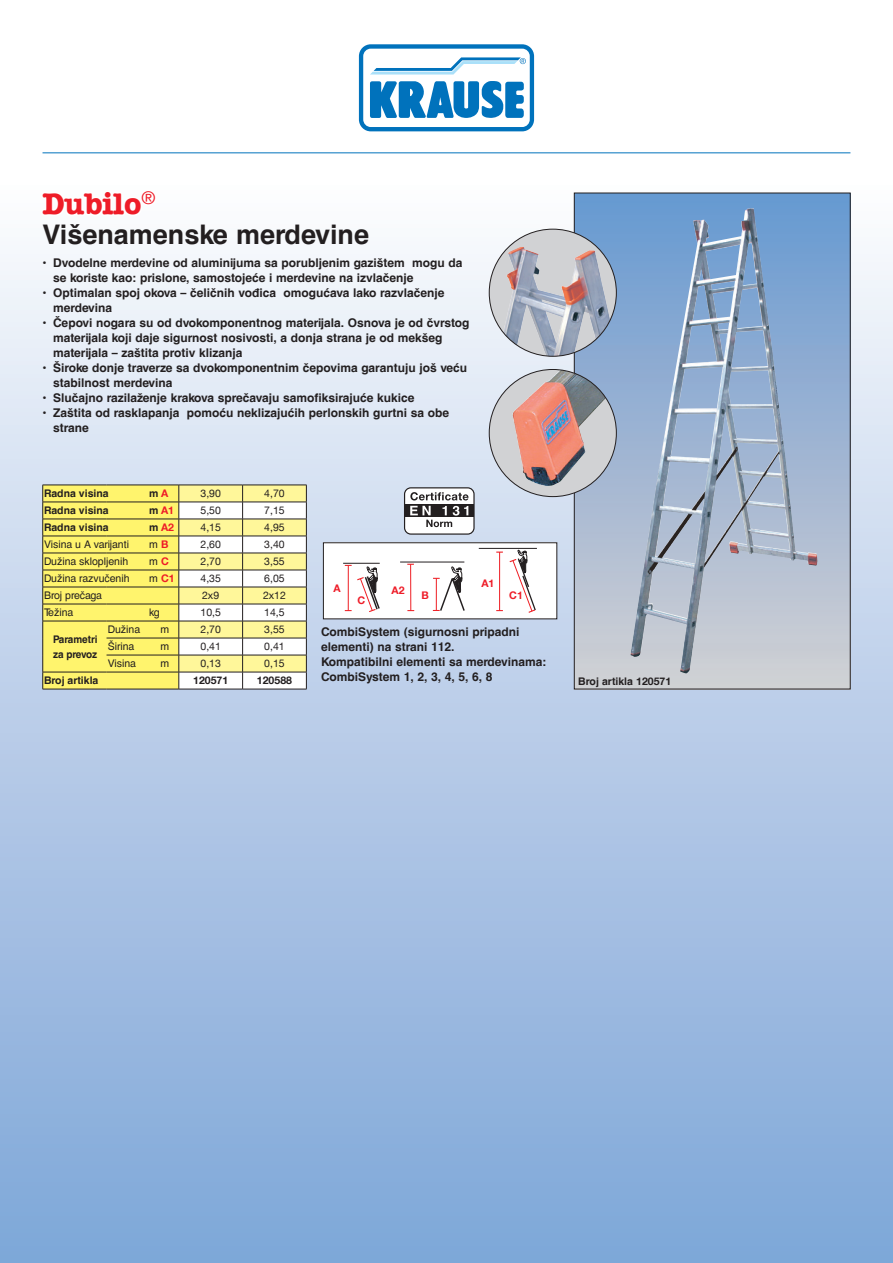
<style>
.page{position:relative;width:893px;height:1263px;background:#fff}
.page>*{position:absolute;margin:0;border:0;box-sizing:border-box;transform-origin:0 0}
._01_Eigennamen{font:700 30px "American Typewriter LT";color:#ee1c28}
.Helv_-CE-Produktname{font:700 27px "Helvetica CE";color:#231f20}
.Helv_-CE-Produktinfo{font:700 12px/15px "Helvetica CE";color:#231f20}
.t1{font:10.5px "Helvetica Neue LT";color:#231f20}
.t2{font:10.5px "Helvetica CE";color:#231f20}
._04_Bild-Text-D{font:700 10.5px "Helvetica CE";color:#231f20}
.t3{font:700 10.5px "Helvetica Neue LT";color:#ee1c28}
.t4{font:700 10.5px "Helvetica Neue LT";color:#231f20}
.t5{font:10.5px "Helvetica CE";letter-spacing:-.02em;color:#231f20}
._04_Bild-Text-D-2{font:700 10.5px "Helvetica CE";color:#231f20;scale:.95 1}
._04_Bild-Text-D-3{font:700 10.5px "Helvetica CE";letter-spacing:-.025em;color:#231f20;scale:.95 1}
.s1{font-family:"Helvetica Neue LT";color:#ee1c28}
.s2{font-family:"Helvetica CE";color:#231f20}
.s3{font-family:"Helvetica Neue LT";font-weight:700;color:#ee1c28}
.s4{font-family:"Helvetica CE";font-weight:400;color:#231f20}
.s5{font-family:"Helvetica Neue LT"}
</style>
<div class="page">
<div style="left:0;top:185px;width:893px;height:1078px;background:linear-gradient(to bottom,#f9f9fb,#7ca4d7)"></div>
<hr style="left:43px;top:153px;width:807px;height:1px;background:#0072bc">
<svg style="left:357px;top:43px;width:179px;height:90px"></svg>
<svg style="left:359px;top:44px;width:175px;height:87px"></svg>
<div style="left:574px;top:193px;width:276px;height:496px;background:linear-gradient(to bottom,#6697cf,#d2d0d4)"></div>
<img style="left:630px;top:208px;width:187px;height:466px">
<div style="left:489px;top:369px;width:127px;height:128px;background:#d1d2d4;border-radius:50%"></div>
<img style="left:512px;top:370px;width:94px;height:116px">
<div style="left:489px;top:229px;width:127px;height:127px;background:#d1d2d4;border-radius:50%"></div>
<img style="left:503px;top:247px;width:107px;height:109px">
<div style="left:405px;top:488px;width:69px;height:46px;background:#fff;border-radius:6px"></div>
<div style="left:404px;top:487px;width:71px;height:48px;border:1px solid #231f20;border-radius:6px"></div>
<svg style="left:405px;top:504px;width:69px;height:13px"></svg>
<svg style="left:410px;top:506px;width:58px;height:21px"></svg>
<svg style="left:410px;top:492px;width:59px;height:8px"></svg>
<div style="left:323px;top:543px;width:234px;height:76px;background:#fff"></div>
<svg style="left:433px;top:566px;width:32px;height:45px"></svg>
<hr style="left:410px;top:564px;width:1px;height:47px;background:#ee1d23">
<hr style="left:343px;top:563px;width:37px;height:1px;background:#231f20">
<svg style="left:345px;top:565px;width:35px;height:47px"></svg>
<hr style="left:400px;top:562px;width:64px;height:1px;background:#231f20">
<hr style="left:479px;top:548px;width:58px;height:1px;background:#231f20">
<svg style="left:509px;top:550px;width:27px;height:63px"></svg>
<hr style="left:499px;top:552px;width:1px;height:59px;background:#ee1d23">
<svg style="left:39px;top:188px;width:120px;height:31px"></svg>
<hr style="left:43px;top:689px;width:64px;height:1px;background:#231f20">
<hr style="left:107px;top:689px;width:72px;height:1px;background:#231f20">
<hr style="left:179px;top:689px;width:64px;height:1px;background:#231f20">
<hr style="left:243px;top:689px;width:64px;height:1px;background:#231f20">
<svg style="left:42px;top:485px;width:265px;height:204px"></svg>
<p class="_01_Eigennamen" style="left:43px;top:186px;width:114px">Dubilo<sup>®</sup></p>
<p class="Helv_-CE-Produktname" style="left:43px;top:218px;width:328px">Višenamenske merdevine</p>
<p class="Helv_-CE-Produktinfo" style="left:53px;top:255px;width:411px;text-indent:-11px">• Dvodelne merdevine od aluminijuma sa porubljenim gazištem mogu da se koriste kao: prislone, samostojeće i merdevine na izvlačenje</p>
<p class="Helv_-CE-Produktinfo" style="left:43px;top:285px;width:403px">• Optimalan spoj okova – čeličnih vođica omogućava lako razvlačenje</p>
<p class="Helv_-CE-Produktinfo" style="left:53px;top:300px;width:61px">merdevina</p>
<p class="Helv_-CE-Produktinfo" style="left:53px;top:315px;width:418px;text-indent:-11px">• Čepovi nogara su od dvokomponentnog materijala. Osnova je od čvrstog materijala koji daje sigurnost nosivosti, a donja strana je od mekšeg</p>
<p class="Helv_-CE-Produktinfo" style="left:53px;top:345px;width:191px">materijala – zaštita protiv klizanja</p>
<p class="Helv_-CE-Produktinfo" style="left:53px;top:360px;width:416px;text-indent:-11px">• Široke donje traverze sa dvokomponentnim čepovima garantuju još veću stabilnost merdevina</p>
<p class="Helv_-CE-Produktinfo" style="left:43px;top:390px;width:374px">• Slučajno razilaženje krakova sprečavaju samofiksirajuće kukice</p>
<p class="Helv_-CE-Produktinfo" style="left:53px;top:405px;width:397px;text-indent:-11px">• Zaštita od rasklapanja pomoću neklizajućih perlonskih gurtni sa obe strane</p>
<p class="_04_Bild-Text-D" style="left:44px;top:487px;width:66px">Radna visina</p>
<p class="_04_Bild-Text-D" style="left:149px;top:487px;width:21px">m <span class="s1">A</span></p>
<p class="t1" style="left:200px;top:487px;width:22px">3,90</p>
<p class="t1" style="left:264px;top:487px;width:22px">4,70</p>
<p class="_04_Bild-Text-D" style="left:44px;top:504px;width:66px">Radna visina</p>
<p class="t3" style="left:149px;top:504px;width:27px"><span class="s2">m</span> A1</p>
<p class="t1" style="left:200px;top:504px;width:22px">5,50</p>
<p class="t1" style="left:264px;top:504px;width:22px">7,15</p>
<p class="_04_Bild-Text-D" style="left:44px;top:521px;width:66px">Radna visina</p>
<p class="t3" style="left:149px;top:521px;width:27px"><span class="s2">m</span> A2</p>
<p class="t1" style="left:200px;top:521px;width:22px">4,15</p>
<p class="t1" style="left:264px;top:521px;width:22px">4,95</p>
<p class="t2" style="left:44px;top:538px;width:86px">Visina u A varijanti</p>
<p class="t2" style="left:149px;top:538px;width:21px">m <span class="s3">B</span></p>
<p class="t1" style="left:200px;top:538px;width:22px">2,60</p>
<p class="t1" style="left:264px;top:538px;width:22px">3,40</p>
<p class="t2" style="left:44px;top:555px;width:86px">Dužina sklopljenih</p>
<p class="t2" style="left:149px;top:555px;width:21px">m <span class="s3">C</span></p>
<p class="t1" style="left:200px;top:555px;width:22px">2,70</p>
<p class="t1" style="left:264px;top:555px;width:22px">3,55</p>
<p class="t2" style="left:44px;top:572px;width:87px">Dužina razvučenih</p>
<p class="t3" style="left:149px;top:572px;width:27px"><span class="s4">m</span> C1</p>
<p class="t1" style="left:200px;top:572px;width:22px">4,35</p>
<p class="t1" style="left:264px;top:572px;width:22px">6,05</p>
<p class="t5" style="left:44px;top:589px;width:59px">Broj prečaga</p>
<p class="t1" style="left:202px;top:589px;width:19px">2x9</p>
<p class="t1" style="left:263px;top:589px;width:24px">2x12</p>
<p class="t2" style="left:44px;top:606px;width:31px">Težina</p>
<p class="t2" style="left:149px;top:606px;width:12px">kg</p>
<p class="t1" style="left:200px;top:606px;width:22px">10,5</p>
<p class="t1" style="left:264px;top:606px;width:22px">14,5</p>
<p class="_04_Bild-Text-D-2" style="left:53px;top:633px;width:48px">Parametri</p>
<p class="_04_Bild-Text-D-3" style="left:53px;top:648px;width:48px">za prevoz</p>
<p class="t2" style="left:108px;top:623px;width:34px">Dužina</p>
<p class="t2" style="left:161px;top:623px;width:10px">m</p>
<p class="t1" style="left:200px;top:623px;width:22px">2,70</p>
<p class="t1" style="left:264px;top:623px;width:22px">3,55</p>
<p class="t2" style="left:108px;top:640px;width:28px">Širina</p>
<p class="t2" style="left:161px;top:640px;width:10px">m</p>
<p class="t1" style="left:200px;top:640px;width:22px">0,41</p>
<p class="t1" style="left:264px;top:640px;width:22px">0,41</p>
<p class="t2" style="left:108px;top:657px;width:30px">Visina</p>
<p class="t2" style="left:161px;top:657px;width:10px">m</p>
<p class="t1" style="left:200px;top:657px;width:22px">0,13</p>
<p class="t1" style="left:264px;top:657px;width:22px">0,15</p>
<p class="_04_Bild-Text-D" style="left:44px;top:674px;width:56px">Broj artikla</p>
<p class="t4" style="left:193px;top:674px;width:37px">120571</p>
<p class="t4" style="left:257px;top:674px;width:37px">120588</p>
<p class="t3" style="left:333px;top:582px;width:9px">A</p>
<p class="t3" style="left:358px;top:593px;width:9px">C</p>
<p class="t3" style="left:392px;top:583px;width:15px">A2</p>
<p class="t3" style="left:421px;top:588px;width:9px">B</p>
<p class="t3" style="left:481px;top:576px;width:15px">A1</p>
<p class="t3" style="left:509px;top:589px;width:15px">C1</p>
<p class="Helv_-CE-Produktinfo" style="left:321px;top:624px;width:200px">CombiSystem (sigurnosni pripadni</p>
<p class="Helv_-CE-Produktinfo" style="left:321px;top:639px;width:135px">elementi) na strani 112.</p>
<p class="Helv_-CE-Produktinfo" style="left:321px;top:654px;width:227px">Kompatibilni elementi sa merdevinama:<br>CombiSystem 1, 2, 3, 4, 5, 6, 8</p>
<p class="_04_Bild-Text-D" style="left:578px;top:675px;width:94px">Broj artikla <span class="s5">120571</span></p>
</div>
